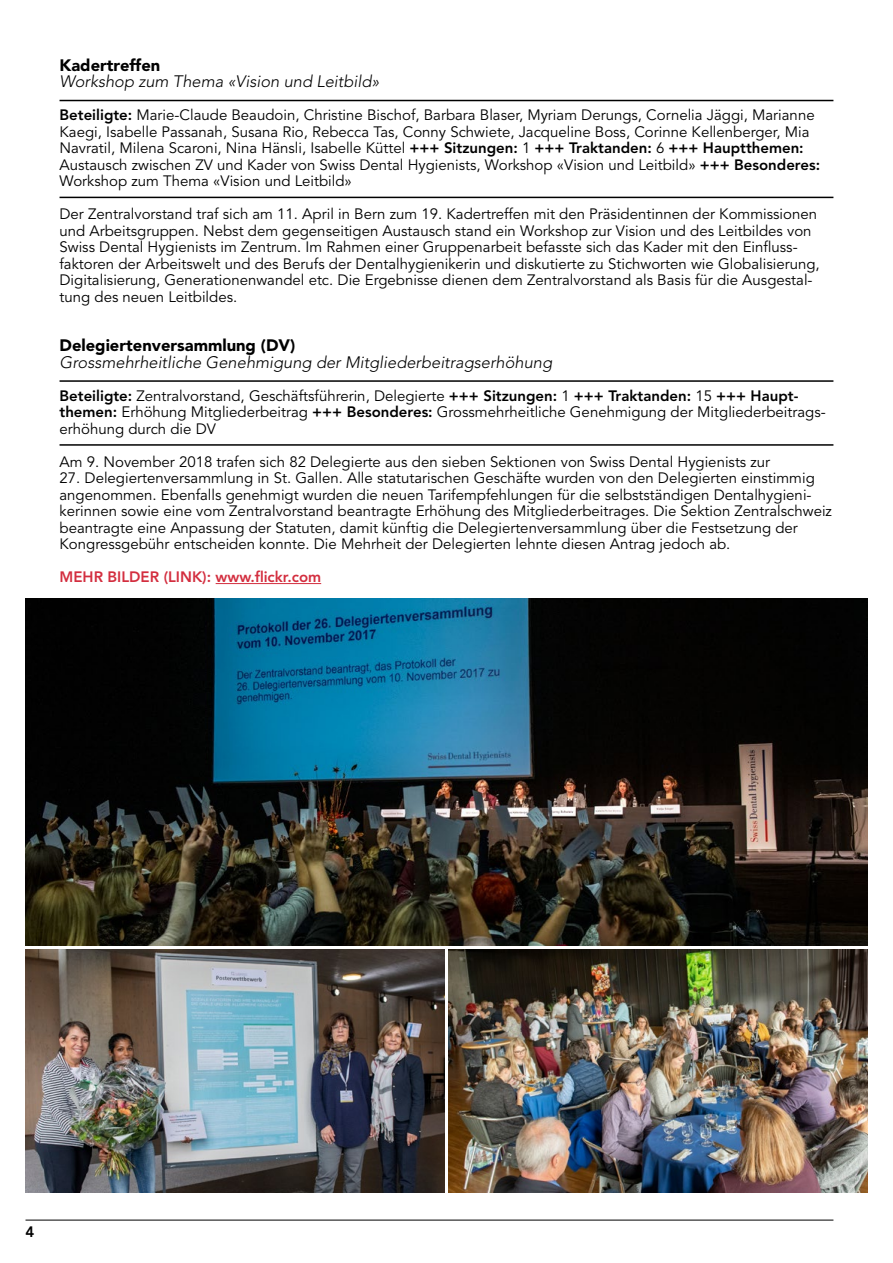
<style>
.page{position:relative;width:893px;height:1263px;background:#fff}
.page>*{position:absolute;margin:0;border:0;box-sizing:border-box;transform-origin:0 0}
.t1{font:italic 300 16.5px "Avenir";color:#000}
.t2{font:900 16.5px "Avenir";color:#000}
.t3{font:15px/16.5px "Avenir";color:#000}
.t4{font:800 15px "Avenir";color:#d32e3f}
.t5{font:800 15px "Avenir";color:#000}
.s1{font-weight:800}
</style>
<div class="page">
<hr style="left:26px;top:1220px;width:807px;height:1px;background:#000">
<hr style="left:60px;top:100px;width:773px;height:1px;background:#000">
<hr style="left:60px;top:197px;width:773px;height:1px;background:#000">
<hr style="left:60px;top:380px;width:773px;height:2px;background:#000">
<hr style="left:60px;top:444px;width:773px;height:2px;background:#000">
<hr style="left:216px;top:583px;width:105px;height:1px;background:#d32e3f">
<img style="left:26px;top:949px;width:418px;height:244px">
<img style="left:449px;top:949px;width:418px;height:243px">
<img style="left:26px;top:598px;width:841px;height:347px">
<p class="t2" style="left:60px;top:55px;width:102px">Kadertreffen</p>
<p class="t1" style="left:60px;top:72px;width:321px">Workshop zum Thema «Vision und Leitbild»</p>
<p class="t3" style="left:60px;top:107px;width:762px"><span class="s1">Beteiligte:</span> Marie-Claude Beaudoin, Christine Bischof, Barbara Blaser, Myriam Derungs, Cornelia Jäggi, Marianne Kaegi, Isabelle Passanah, Susana Rio, Rebecca Tas, Conny Schwiete, Jacqueline Boss, Corinne Kellenberger, Mia Navratil, Milena Scaroni, Nina Hänsli, Isabelle Küttel <span class="s1">+++ Sitzungen:</span> 1 <span class="s1">+++ Traktanden:</span> 6 <span class="s1">+++ Hauptthemen:<br></span>Austausch zwischen ZV und Kader von Swiss Dental Hygienists, Workshop «Vision und Leitbild» <span class="s1">+++ Besonderes:<br></span>Workshop zum Thema «Vision und Leitbild»</p>
<p class="t3" style="left:60px;top:206px;width:762px">Der Zentralvorstand traf sich am 11. April in Bern zum 19. Kadertreffen mit den Präsidentinnen der Kommissionen und Arbeitsgruppen. Nebst dem gegenseitigen Austausch stand ein Workshop zur Vision und des Leitbildes von Swiss Dental Hygienists im Zentrum. Im Rahmen einer Gruppenarbeit befasste sich das Kader mit den Einfluss&shy;faktoren der Arbeitswelt und des Berufs der Dentalhygienikerin und diskutierte zu Stichworten wie Globalisierung, Digitalisierung, Generationenwandel etc. Die Ergebnisse dienen dem Zentralvorstand als Basis für die Ausgestal&shy;tung des neuen Leitbildes.</p>
<p class="t2" style="left:60px;top:335px;width:237px">Delegiertenversammlung (DV)</p>
<p class="t1" style="left:60px;top:352px;width:494px">Grossmehrheitliche Genehmigung der Mitgliederbeitragserhöhung</p>
<p class="t3" style="left:60px;top:388px;width:768px"><span class="s1">Beteiligte:</span> Zentralvorstand, Geschäftsführerin, Delegierte <span class="s1">+++ Sitzungen:</span> 1 <span class="s1">+++ Traktanden:</span> 15 <span class="s1">+++ Haupt&shy;themen:</span> Erhöhung Mitgliederbeitrag <span class="s1">+++ Besonderes:</span> Grossmehrheitliche Genehmigung der Mitgliederbeitrags&shy;erhöhung durch die DV</p>
<p class="t3" style="left:60px;top:454px;width:712px">Am 9. November 2018 trafen sich 82 Delegierte aus den sieben Sektionen von Swiss Dental Hygienists zur</p>
<p class="t3" style="left:60px;top:470px;width:774px">27. Delegiertenversammlung in St. Gallen. Alle statutarischen Geschäfte wurden von den Delegierten einstimmig angenommen. Ebenfalls genehmigt wurden die neuen Tarifempfehlungen für die selbstständigen Dentalhygieni&shy;kerinnen sowie eine vom Zentralvorstand beantragte Erhöhung des Mitgliederbeitrages. Die Sektion Zentralschweiz beantragte eine Anpassung der Statuten, damit künftig die Delegiertenversammlung über die Festsetzung der Kongressgebühr entscheiden konnte. Die Mehrheit der Delegierten lehnte diesen Antrag jedoch ab.</p>
<p class="t4" style="left:60px;top:568px;width:263px">MEHR BILDER (LINK): www.flickr.com</p>
<p class="t5" style="left:26px;top:1223px;width:10px">4</p>
</div>
